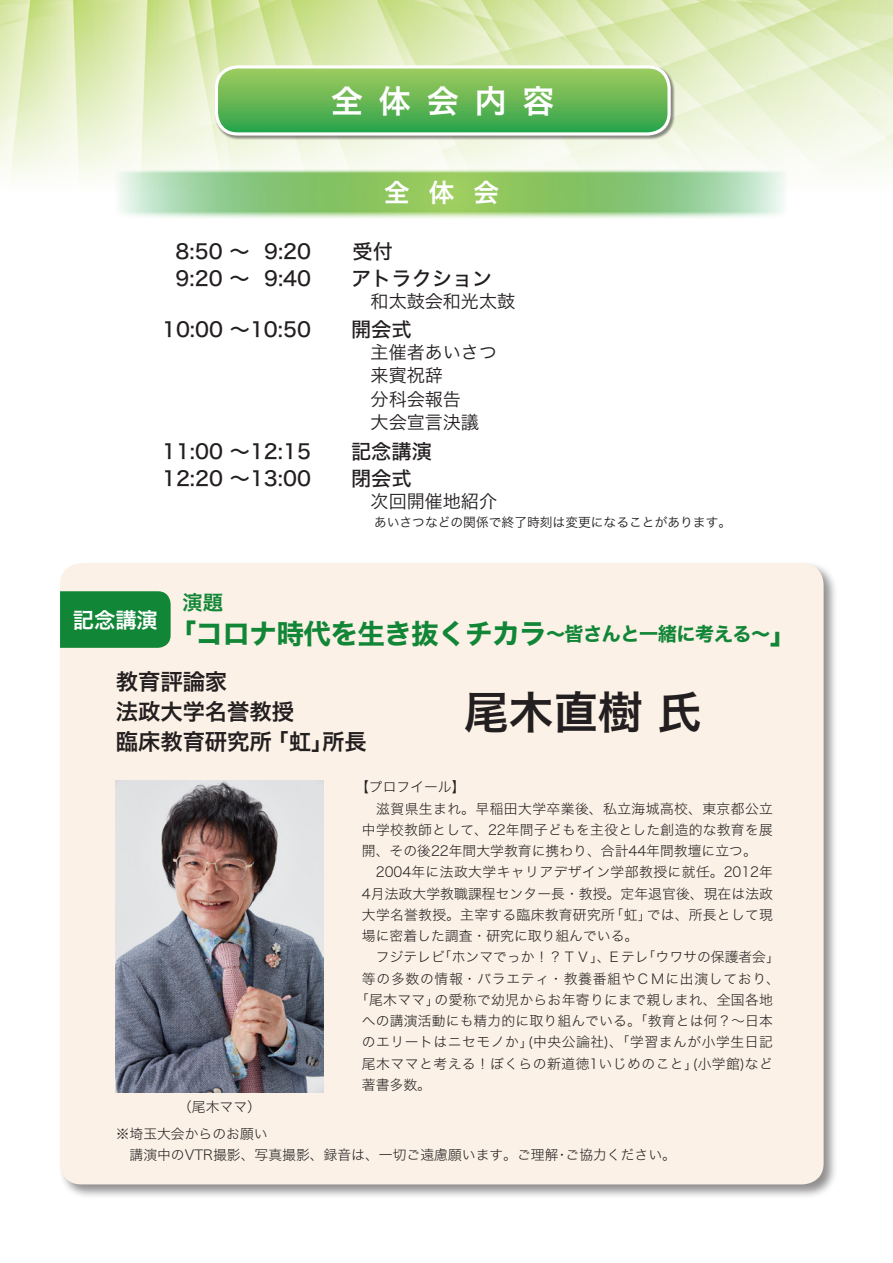
<style>
.page{position:relative;width:893px;height:1263px;background:#fff}
.page>*{position:absolute;margin:0;border:0;box-sizing:border-box;transform-origin:0 0}
.t1{font:44.7px "Hira Kaku Std W6";color:#231f20}
.t2{font:31.95px "Hira Kaku Std W6";letter-spacing:.5em;color:#fff}
.t3{font:27.6px "Hira Kaku Std W7";letter-spacing:-.025em;color:#118637}
.t4{font:25.5px "Hira Kaku Std W6";color:#fff}
.t5{font:22.35px/29.7px "Hira Kaku Std W6";color:#231f20}
.t6{font:21.3px "Hira Kaku Std W6";color:#fff}
.t7{font:20.25px "Hira Kaku Std W5";color:#231f20}
.t8{font:20.25px "Hira Kaku Std W6";color:#118637}
.t9{font:18px/23.4px "Hira Kaku Std W3";color:#231f20}
.t10{font:13.8px "Hira Kaku Std W2";letter-spacing:.02em;color:#231f20}
.t11{font:13.8px/21.3px "Hira Kaku Std W2";color:#231f20}
.t12{font:13.8px "Hira Kaku Std W2";letter-spacing:.05em;color:#231f20}
.t13{font:12.75px "Hira Kaku Std W3";color:#231f20}
.s1{font-size:19.2px}
</style>
<div class="page">
<img style="left:0;top:0;width:893px;height:181px">
<div style="left:215px;top:65px;width:460px;height:75px;background:#231f20;opacity:.5"></div>
<svg style="left:216px;top:67px;width:453px;height:67px;background:#68b856"></svg>
<div style="left:215px;top:65px;width:456px;height:71px;border:3px solid #fff;border-radius:21px"></div>
<div style="left:58px;top:561px;width:780px;height:638px;background:#231f20;opacity:.5"></div>
<div style="left:60px;top:563px;width:764px;height:621px;background:#fbf1e6;border-radius:21px"></div>
<svg style="left:115px;top:169px;width:672px;height:49px;background:#a5d392"></svg>
<div style="left:60px;top:591px;width:111px;height:57px;background:#118637"></div>
<img style="left:115px;top:780px;width:209px;height:313px">
<h2 class="t2" style="left:331px;top:76px;width:225px">全体会内容</h2>
<h3 class="t4" style="left:384px;top:173px;width:116px">全体会</h3>
<h3 class="t7" style="left:176px;top:236px;width:58px">8:50 〜</h3>
<h3 class="t7" style="left:264px;top:236px;width:49px">9:20</h3>
<h3 class="t7" style="left:353px;top:236px;width:42px">受付</h3>
<h3 class="t7" style="left:176px;top:263px;width:58px">9:20 〜</h3>
<h3 class="t7" style="left:264px;top:263px;width:49px">9:40</h3>
<h3 class="t7" style="left:351px;top:263px;width:143px">アトラクション</h3>
<h3 class="t9" style="left:371px;top:289px;width:146px">和太鼓会和光太鼓</h3>
<h3 class="t7" style="left:162px;top:314px;width:150px">10:00 〜10:50</h3>
<h3 class="t7" style="left:351px;top:314px;width:62px">開会式</h3>
<h3 class="t9" style="left:371px;top:340px;width:128px">主催者あいさつ来賓祝辞<br>分科会報告<br>大会宣言決議</h3>
<h3 class="t7" style="left:162px;top:436px;width:150px">11:00 〜12:15</h3>
<h3 class="t7" style="left:351px;top:436px;width:82px">記念講演</h3>
<h3 class="t7" style="left:162px;top:463px;width:150px">12:20 〜13:00</h3>
<h3 class="t7" style="left:351px;top:463px;width:62px">閉会式</h3>
<h3 class="t9" style="left:371px;top:489px;width:128px">次回開催地紹介</h3>
<p class="t13" style="left:374px;top:512px;width:359px">あいさつなどの関係で終了時刻は変更になることがあります。</p>
<h3 class="t6" style="left:73px;top:603px;width:87px">記念講演</h3>
<h3 class="t8" style="left:183px;top:586px;width:42px">演題</h3>
<h3 class="t3" style="left:169px;top:612px;width:630px">「コロナ時代を生き抜くチカラ<span class="s1">〜皆さんと一緒に考える〜</span>」</h3>
<h3 class="t5" style="left:116px;top:668px;width:253px">教育評論家<br>法政大学名誉教授<br>臨床教育研究所「虹」所長</h3>
<h1 class="t1" style="left:464px;top:677px;width:240px">尾木直樹 氏</h1>
<p class="t10" style="left:355px;top:777px;width:112px">【プロフイール】</p>
<p class="t10" style="left:362px;top:798px;width:413px">　滋賀県生まれ。早稲田大学卒業後、私立海城高校、東京都公立</p>
<p class="t10" style="left:362px;top:819px;width:412px">中学校教師として、22年間子どもを主役とした創造的な教育を展</p>
<p class="t11" style="left:362px;top:840px;width:396px">開、その後22年間大学教育に携わり、合計44年間教壇に立つ。</p>
<p class="t10" style="left:362px;top:862px;width:413px">　2004年に法政大学キャリアデザイン学部教授に就任。2012年</p>
<p class="t10" style="left:362px;top:883px;width:413px">4月法政大学教職課程センター長・教授。定年退官後、現在は法政</p>
<p class="t10" style="left:362px;top:904px;width:413px">大学名誉教授。主宰する臨床教育研究所「虹」では、所長として現</p>
<p class="t11" style="left:362px;top:925px;width:278px">場に密着した調査・研究に取り組んでいる。</p>
<p class="t11" style="left:362px;top:946px;width:419px">　フジテレビ「ホンマでっか！？ＴＶ」、Ｅテレ「ウワサの保護者会」</p>
<p class="t12" style="left:362px;top:968px;width:420px">等の多数の情報・バラエティ・教養番組やＣＭに出演しており、</p>
<p class="t10" style="left:355px;top:989px;width:419px">「尾木ママ」の愛称で幼児からお年寄りにまで親しまれ、全国各地</p>
<p class="t10" style="left:362px;top:1010px;width:413px">への講演活動にも精力的に取り組んでいる。「教育とは何？～日本</p>
<p class="t10" style="left:362px;top:1032px;width:426px">のエリートはニセモノか」(中央公論社)、「学習まんが小学生日 記　</p>
<p class="t10" style="left:362px;top:1053px;width:413px">尾木ママと考える！ぼくらの新道徳1いじめのこと」(小学館)など</p>
<p class="t10" style="left:362px;top:1074px;width:71px">著書多数。</p>
<p class="t11" style="left:116px;top:1123px;width:562px">※埼玉大会からのお願い<br>　講演中のVTR撮影、写真撮影、録音は、一切ご遠慮願います。ご理解・ご協力ください。</p>
<p class="t10" style="left:178px;top:1096px;width:84px">（尾木ママ）</p>
</div>
